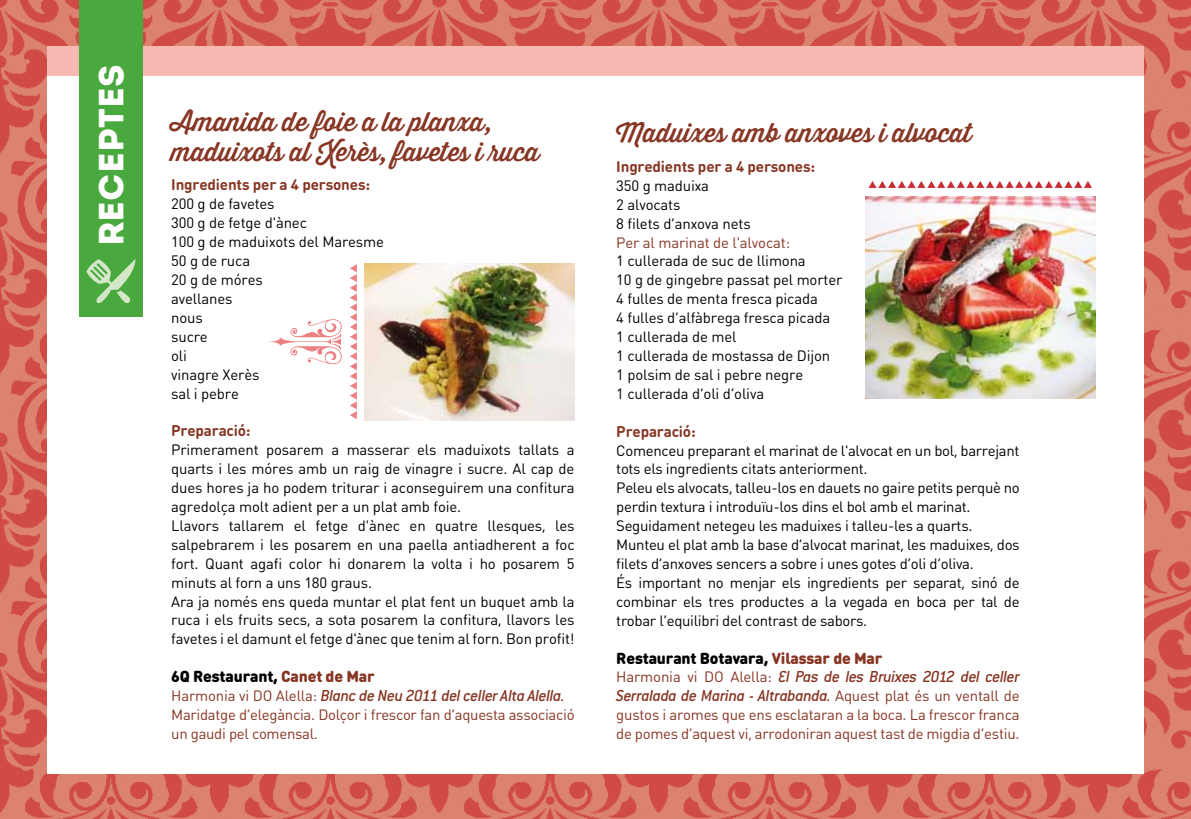
<style>
.page{position:relative;width:1191px;height:819px;background:#fff}
.page>*{position:absolute;margin:0;border:0;box-sizing:border-box;transform-origin:0 0}
.t1{font:35px "Intro";color:#fff}
.t2{font:26.25px/29.8px "Thirsty Rough Reg";letter-spacing:-.01em;color:#863523}
.t3{font:italic 500 17.5px/18.9px "Conduit ITC";letter-spacing:-.025em;color:#863523}
.t4{font:900 15.75px "DIN Round Pro";letter-spacing:-.01em;color:#000}
.t5{font:700 15.22px "DIN Round Pro";letter-spacing:-.01em;color:#863523}
.t6{font:14.88px/18.9px "DIN Round Pro";letter-spacing:-.01em;color:#000}
.t7{font:14.88px/18.9px "DIN Round Pro";letter-spacing:-.015em;color:#863523}
.s1{color:#863523}
.s2{font-family:"DIN Round Pro";font-weight:400;font-style:normal;font-size:14.88px}
</style>
<div class="page">
<img style="left:0;top:0;width:1191px;height:819px">
<div style="left:47px;top:46px;width:1096px;height:727px;background:#fff"></div>
<div style="left:47px;top:46px;width:1096px;height:30px;background:#f6bab2"></div>
<div style="left:79px;top:0;width:63px;height:316px;background:#49a93e"></div>
<svg style="left:86px;top:259px;width:50px;height:44px"></svg>
<svg style="left:868px;top:181px;width:224px;height:7px"></svg>
<img style="left:865px;top:196px;width:230px;height:202px">
<svg style="left:350px;top:264px;width:7px;height:155px"></svg>
<img style="left:365px;top:263px;width:209px;height:157px">
<svg style="left:268px;top:319px;width:74px;height:45px"></svg>
<h1 class="t1" style="left:90px;top:246px;width:183px;rotate:-90deg">RECEPTES</h1>
<h2 class="t2" style="left:171px;top:107px;width:370px">Amanida de foie a la planxa, maduixots al Xerès, favetes i ruca</h2>
<p class="t5" style="left:171px;top:174px;width:200px">Ingredients per a 4 persones:</p>
<p class="t6" style="left:171px;top:194px;width:214px">200 g de favetes<br>300 g de fetge d'ànec<br>100 g de maduixots del Maresme<br>50 g de ruca<br>20 g de móres<br>avellanes<br>nous<br>sucre<br>oli<br>vinagre Xerès<br>sal i pebre</p>
<p class="t5" style="left:171px;top:420px;width:81px">Preparació:</p>
<p class="t6" style="left:171px;top:440px;width:405px">Primerament posarem a masserar els maduixots tallats a quarts i les móres amb un raig de vinagre i sucre. Al cap de dues hores ja ho podem triturar i aconseguirem una confitura agredolça molt adient per a un plat amb foie.<br>Llavors tallarem el fetge d'ànec en quatre llesques, les salpebrarem i les posarem en una paella antiadherent a foc fort. Quant agafi color hi donarem la volta i ho posarem 5 minuts al forn a uns 180 graus.<br>Ara ja només ens queda muntar el plat fent un buquet amb la ruca i els fruits secs, a sota posarem la confitura, llavors les favetes i el damunt el fetge d'ànec que tenim al forn. Bon profit!</p>
<p class="t4" style="left:171px;top:664px;width:205px">6Q Restaurant, <span class="s1">Canet de Mar</span></p>
<p class="t3" style="left:171px;top:686px;width:395px"><span class="s2">Harmonia vi DO Alella:</span> Blanc de Neu 2011 del celler Alta Alella.</p>
<p class="t7" style="left:171px;top:704px;width:405px">Maridatge d’elegància. Dolçor i frescor fan d’aquesta associació un gaudi pel comensal.</p>
<h2 class="t2" style="left:616px;top:118px;width:357px">Maduixes amb anxoves i alvocat</h2>
<p class="t5" style="left:616px;top:156px;width:200px">Ingredients per a 4 persones:</p>
<p class="t6" style="left:616px;top:175px;width:136px">350 g maduixa<br>2 alvocats<br>8 filets d’anxova nets</p>
<p class="t7" style="left:616px;top:232px;width:175px">Per al marinat de l'alvocat:</p>
<p class="t6" style="left:616px;top:251px;width:227px">1 cullerada de suc de llimona<br>10 g de gingebre passat pel morter<br>4 fulles de menta fresca picada<br>4 fulles d’alfàbrega fresca picada<br>1 cullerada de mel<br>1 cullerada de mostassa de Dijon<br>1 polsim de sal i pebre negre<br>1 cullerada d’oli d’oliva</p>
<p class="t5" style="left:616px;top:420px;width:81px">Preparació:</p>
<p class="t6" style="left:616px;top:440px;width:405px">Comenceu preparant el marinat de l'alvocat en un bol, barrejant tots els ingredients citats anteriorment.<br>Peleu els alvocats, talleu-los en dauets no gaire petits perquè no perdin textura i introduïu-los dins el bol amb el marinat.<br>Seguidament netegeu les maduixes i talleu-les a quarts.<br>Munteu el plat amb la base d’alvocat marinat, les maduixes, dos filets d’anxoves sencers a sobre i unes gotes d’oli d’oliva.<br>És important no menjar els ingredients per separat, sinó de combinar els tres productes a la vegada en boca per tal de trobar l’equilibri del contrast de sabors.</p>
<p class="t4" style="left:616px;top:646px;width:268px">Restaurant Botavara, <span class="s1">Vilassar de Mar</span></p>
<p class="t3" style="left:616px;top:667px;width:405px"><span class="s2">Harmonia vi DO Alella:</span> El Pas de les Bruixes 2012 del celler<br>Serralada de Marina - Altrabanda. <span class="s2">Aquest plat és un ventall de</span></p>
<p class="t7" style="left:616px;top:705px;width:405px">gustos i aromes que ens esclataran a la boca. La frescor franca de pomes d’aquest vi, arrodoniran aquest tast de migdia d’estiu.</p>
</div>
